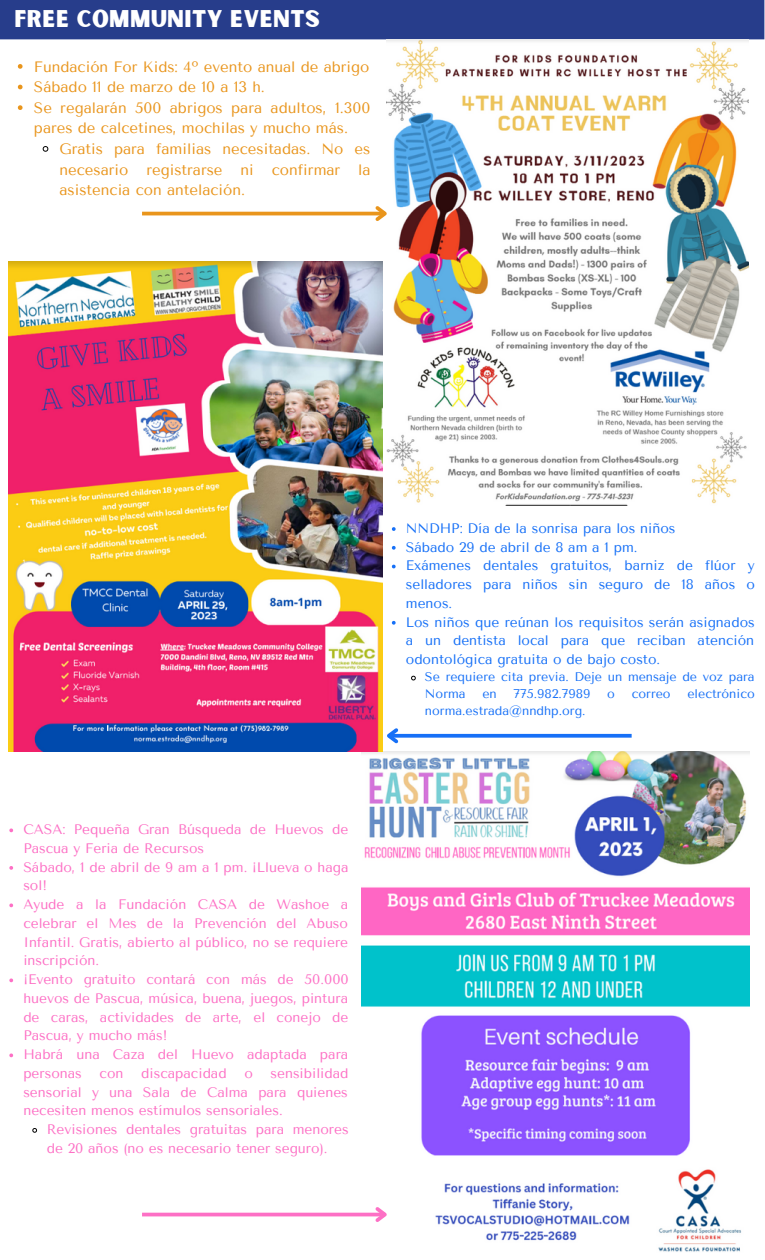
<style>
.page{position:relative;width:765px;height:1260px;background:#fff}
.page>*{position:absolute;margin:0;border:0;box-sizing:border-box;transform-origin:0 0}
.t1{font:23.12px "Sunborn Sans One";letter-spacing:.015em;color:#fff}
.t2{font:15px/20.6px "Tenor Sans";color:#e9951c}
.t3{font:13.75px/18.8px "Tenor Sans";color:#fd70c5}
.t4{font:13.75px/18.8px "Tenor Sans";color:#1670f7}
.t5{font:12.5px/16.9px "Tenor Sans";color:#1670f7}
</style>
<div class="page">
<div style="left:0;top:0;width:764px;height:39px;background:#273d8b"></div>
<img style="left:387px;top:39px;width:362px;height:466px">
<img style="left:362px;top:752px;width:387px;height:500px">
<img style="left:8px;top:261px;width:375px;height:491px">
<svg style="left:18px;top:64px;width:5px;height:5px"></svg>
<svg style="left:18px;top:85px;width:5px;height:4px"></svg>
<svg style="left:18px;top:105px;width:5px;height:5px"></svg>
<svg style="left:42px;top:146px;width:7px;height:6px"></svg>
<svg style="left:9px;top:829px;width:4px;height:3px"></svg>
<svg style="left:9px;top:866px;width:4px;height:4px"></svg>
<svg style="left:9px;top:904px;width:4px;height:3px"></svg>
<svg style="left:9px;top:979px;width:4px;height:3px"></svg>
<svg style="left:9px;top:1054px;width:4px;height:3px"></svg>
<svg style="left:32px;top:1128px;width:6px;height:5px"></svg>
<svg style="left:392px;top:527px;width:4px;height:4px"></svg>
<svg style="left:392px;top:546px;width:4px;height:4px"></svg>
<svg style="left:392px;top:565px;width:4px;height:3px"></svg>
<svg style="left:392px;top:621px;width:4px;height:4px"></svg>
<svg style="left:411px;top:675px;width:5px;height:6px"></svg>
<hr style="left:142px;top:212px;width:243px;height:3px;background:#e9951c">
<svg style="left:372px;top:203px;width:19px;height:21px"></svg>
<svg style="left:402px;top:734px;width:230px;height:4px"></svg>
<svg style="left:387px;top:728px;width:15px;height:16px"></svg>
<hr style="left:142px;top:1213px;width:243px;height:3px;background:#fd70c5">
<svg style="left:372px;top:1204px;width:19px;height:21px"></svg>
<h1 class="t1" style="left:14px;top:4px;width:307px">FREE COMMUNITY EVENTS</h1>
<p class="t2" style="left:34px;top:56px;width:338px">Fundación For Kids: 4º evento anual de abrigo Sábado 11 de marzo de 10 a 13 h.<br>Se regalarán 500 abrigos para adultos, 1.300 pares de calcetines, mochilas y mucho más.</p>
<p class="t2" style="left:59px;top:139px;width:313px;text-align:justify">Gratis para familias necesitadas. No es necesario registrarse ni confirmar la asistencia con antelación.</p>
<p class="t3" style="left:23px;top:820px;width:327px">CASA: Pequeña Gran Búsqueda de Huevos de<br>Pascua y Feria de Recursos<br>Sábado, 1 de abril de 9 am a 1 pm. ¡Llueva o haga sol!<br>Ayude a la Fundación CASA de Washoe a celebrar el Mes de la Prevención del Abuso<br>Infantil. Gratis, abierto al público, no se requiere inscripción.<br>¡Evento gratuito contará con más de 50.000 huevos de Pascua, música, buena, juegos, pintura de caras, actividades de arte, el conejo de<br>Pascua, y mucho más!<br>Habrá una Caza del Huevo adaptada para personas</p>
<p class="t3" style="left:23px;top:1064px;width:327px;text-align:justify;text-indent:247px">sensibilidad sensorial y una Sala de Calma para quienes necesiten menos estímulos sensoriales.</p>
<p class="t3" style="left:47px;top:1120px;width:303px">Revisiones dentales gratuitas para menores de 20 años (no es necesario tener seguro).</p>
<p class="t3" style="left:100px;top:1064px;width:25px">con</p>
<p class="t3" style="left:141px;top:1064px;width:87px">discapacidad</p>
<p class="t3" style="left:244px;top:1064px;width:10px">o</p>
<p class="t4" style="left:406px;top:519px;width:350px">NNDHP: Día de la sonrisa para los niños<br>Sábado 29 de abril de 8 am a 1 pm.<br>Exámenes dentales gratuitos, barniz de flúor y selladores para niños sin seguro de 18 años o menos.<br>Los niños que reúnan los requisitos serán asignados a un dentista local para que reciban atención odontológica gratuita o de bajo costo.</p>
<p class="t5" style="left:425px;top:668px;width:331px">Se requiere cita previa. Deje un mensaje de voz para<br>Norma</p>
<p class="t5" style="left:482px;top:685px;width:16px">en</p>
<p class="t5" style="left:514px;top:685px;width:78px">775.982.7989</p>
<p class="t5" style="left:607px;top:685px;width:9px">o</p>
<p class="t5" style="left:632px;top:685px;width:40px">correo</p>
<p class="t5" style="left:687px;top:685px;width:69px">electrónico</p>
<p class="t5" style="left:425px;top:702px;width:162px">norma.estrada@nndhp.org.</p>
</div>
